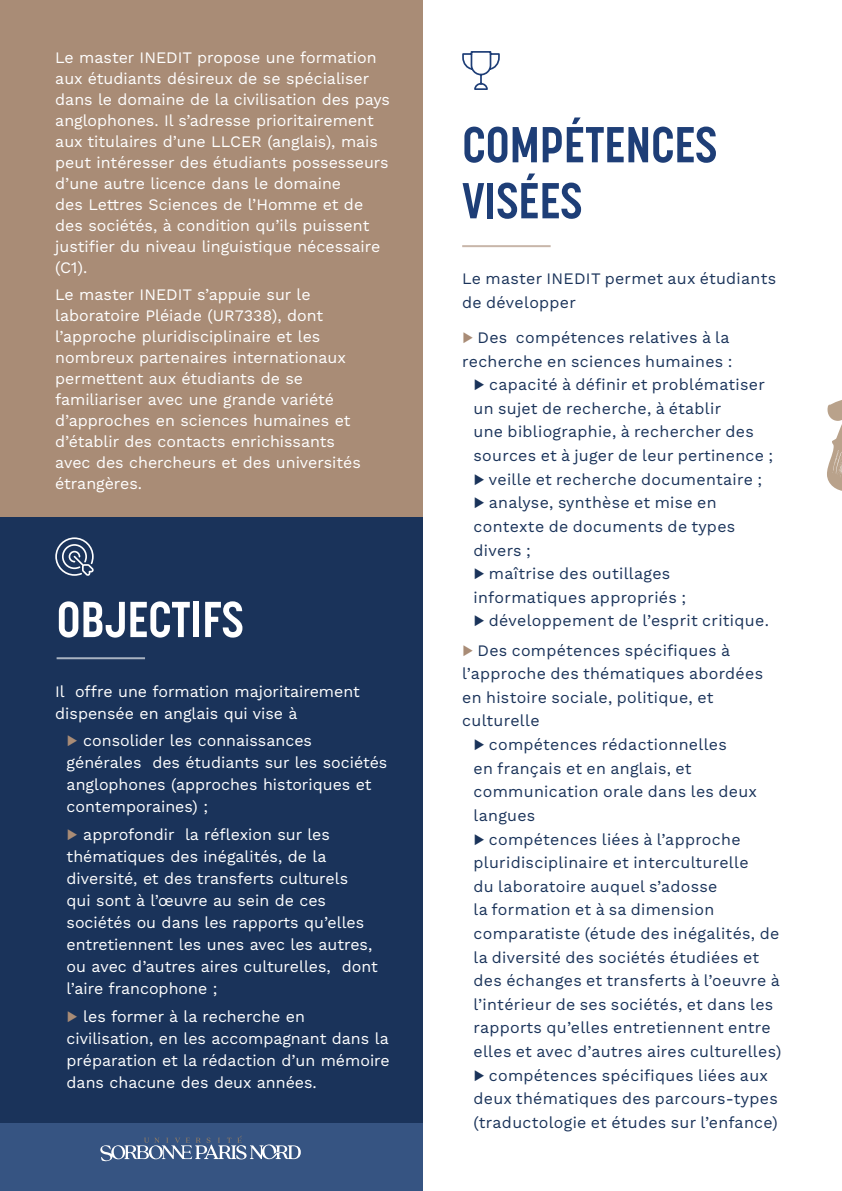
<style>
.page{position:relative;width:842px;height:1191px;background:#1a335a}
.page>*{position:absolute;margin:0;border:0;box-sizing:border-box;transform-origin:0 0}
.t1{font:700 50px/56px "Korolev Condensed";color:#1e3e77}
.t2{font:700 50px "Korolev Condensed";color:#fff}
.t3{font:16px/21px "Work Sans";color:#fff}
.t4{font:16px/23.6px "Work Sans";letter-spacing:.02em;color:#1a335a}
.s1{font-weight:600;color:#a98c76}
.s2{font-weight:600}
</style>
<div class="page">
<div style="left:0;top:0;width:424px;height:516px;background:#a98c76"></div>
<div style="left:0;top:1123px;width:428px;height:68px;background:#365482"></div>
<svg style="left:100px;top:1135px;width:201px;height:26px"></svg>
<hr style="left:57px;top:657px;width:88px;height:2px;background:#fff">
<svg style="left:55px;top:537px;width:39px;height:39px"></svg>
<div style="left:424px;top:0;width:418px;height:1191px;background:#fff"></div>
<hr style="left:462px;top:245px;width:89px;height:2px;background:#a88b76">
<svg style="left:462px;top:51px;width:38px;height:39px"></svg>
<p class="t3" style="left:55px;top:46px;width:336px">Le master INEDIT propose une formation aux étudiants désireux de se spécialiser dans le domaine de la civilisation des pays anglophones. Il s’adresse prioritairement aux titulaires d’une LLCER (anglais), mais peut intéresser des étudiants possesseurs d’une autre licence dans le domaine<br>des Lettres Sciences de l’Homme et de des sociétés, à condition qu’ils puissent justifier du niveau linguistique nécessaire (C1).</p>
<p class="t3" style="left:55px;top:283px;width:307px">Le master INEDIT s’appuie sur le laboratoire Pléiade (UR7338), dont l’approche pluridisciplinaire et les nombreux partenaires internationaux permettent aux étudiants de se familiariser avec une grande variété d’approches en sciences humaines et d’établir des contacts enrichissants avec des chercheurs et des universités étrangères.</p>
<h1 class="t2" style="left:57px;top:590px;width:189px">OBJECTIFS</h1>
<p class="t3" style="left:55px;top:679px;width:306px;line-height:22px">Il offre une formation majoritairement dispensée en anglais qui vise à</p>
<p class="t3" style="left:67px;top:729px;width:322px;line-height:22px"><span class="s1">▶</span> consolider les connaissances générales des étudiants sur les sociétés anglophones (approches historiques et contemporaines) ;</p>
<p class="t3" style="left:67px;top:823px;width:313px;line-height:22px"><span class="s1">▶</span> approfondir la réflexion sur les thématiques des inégalités, de la diversité, et des transferts culturels<br>qui sont à l’œuvre au sein de ces sociétés ou dans les rapports qu’elles entretiennent les unes avec les autres, ou avec d’autres aires culturelles, dont l’aire francophone ;</p>
<p class="t3" style="left:67px;top:1004px;width:325px;line-height:22px"><span class="s1">▶</span> les former à la recherche en civilisation, en les accompagnant dans la préparation et la rédaction d’un mémoire dans chacune des deux années.</p>
<h1 class="t1" style="left:462px;top:117px;width:257px">COMPÉTENCES<br>VISÉES</h1>
<p class="t4" style="left:462px;top:266px;width:315px">Le master INEDIT permet aux étudiants de développer</p>
<p class="t4" style="left:462px;top:325px;width:269px"><span class="s1">▶</span> Des compétences relatives à la</p>
<p class="t4" style="left:462px;top:349px;width:272px">recherche en sciences humaines :</p>
<p class="t4" style="left:473px;top:372px;width:293px"><span class="s2">▶</span> capacité à définir et problématiser</p>
<p class="t4" style="left:473px;top:396px;width:249px">un sujet de recherche, à établir</p>
<p class="t4" style="left:473px;top:419px;width:282px">une bibliographie, à rechercher des</p>
<p class="t4" style="left:473px;top:443px;width:301px">sources et à juger de leur pertinence ;</p>
<p class="t4" style="left:473px;top:467px;width:290px"><span class="s2">▶</span> veille et recherche documentaire ;</p>
<p class="t4" style="left:473px;top:490px;width:245px"><span class="s2">▶</span> analyse, synthèse et mise en</p>
<p class="t4" style="left:473px;top:514px;width:263px">contexte de documents de types</p>
<p class="t4" style="left:473px;top:537px;width:59px">divers ;</p>
<p class="t4" style="left:473px;top:561px;width:198px"><span class="s2">▶</span> maîtrise des outillages</p>
<p class="t4" style="left:473px;top:585px;width:214px">informatiques appropriés ;</p>
<p class="t4" style="left:473px;top:608px;width:297px"><span class="s2">▶</span> développement de l’esprit critique.</p>
<p class="t4" style="left:462px;top:637px;width:269px"><span class="s1">▶</span> Des compétences spécifiques à</p>
<p class="t4" style="left:462px;top:661px;width:302px">l’approche des thématiques abordées</p>
<p class="t4" style="left:462px;top:685px;width:253px">en histoire sociale, politique, et</p>
<p class="t4" style="left:462px;top:708px;width:79px">culturelle</p>
<p class="t4" style="left:473px;top:732px;width:255px"><span class="s2">▶</span> compétences rédactionnelles</p>
<p class="t4" style="left:473px;top:755px;width:220px">en français et en anglais, et</p>
<p class="t4" style="left:473px;top:779px;width:285px">communication orale dans les deux</p>
<p class="t4" style="left:473px;top:803px;width:63px">langues</p>
<p class="t4" style="left:473px;top:826px;width:269px"><span class="s2">▶</span> compétences liées à l’approche</p>
<p class="t4" style="left:473px;top:850px;width:277px">pluridisciplinaire et interculturelle</p>
<p class="t4" style="left:473px;top:873px;width:245px">du laboratoire auquel s’adosse</p>
<p class="t4" style="left:473px;top:897px;width:242px">la formation et à sa dimension</p>
<p class="t4" style="left:473px;top:921px;width:307px">comparatiste (étude des inégalités, de</p>
<p class="t4" style="left:473px;top:944px;width:287px">la diversité des sociétés étudiées et</p>
<p class="t4" style="left:473px;top:968px;width:308px">des échanges et transferts à l’oeuvre à</p>
<p class="t4" style="left:473px;top:991px;width:301px">l’intérieur de ses sociétés, et dans les</p>
<p class="t4" style="left:473px;top:1015px;width:299px">rapports qu’elles entretiennent entre</p>
<p class="t4" style="left:473px;top:1039px;width:309px">elles et avec d’autres aires culturelles)</p>
<p class="t4" style="left:473px;top:1062px;width:296px"><span class="s2">▶</span> compétences spécifiques liées aux</p>
<p class="t4" style="left:473px;top:1086px;width:306px">deux thématiques des parcours-types</p>
<p class="t4" style="left:473px;top:1109px;width:306px">(traductologie et études sur l’enfance)</p>
</div>
